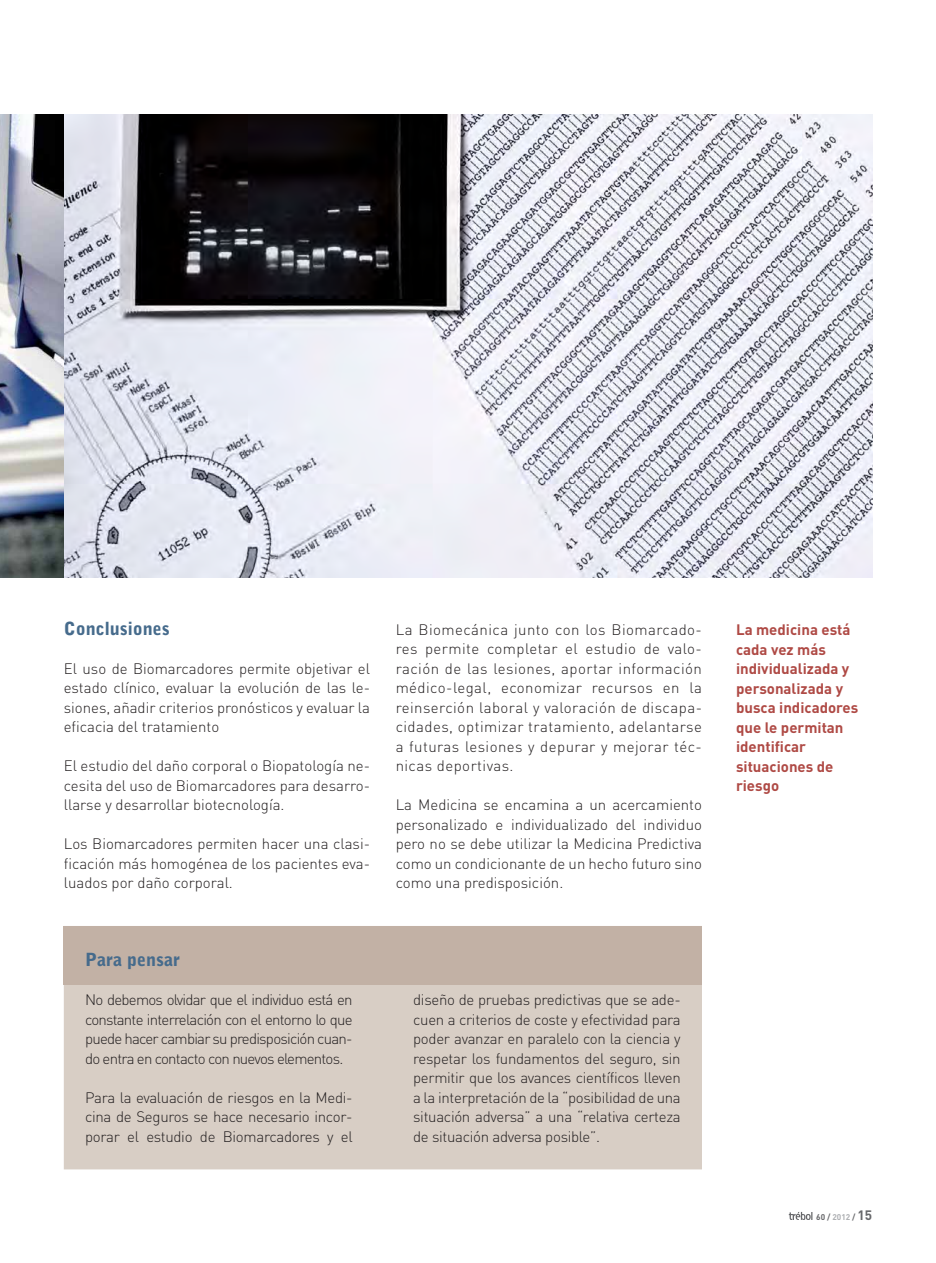
<style>
.page{position:relative;width:936px;height:1263px;background:#fff}
.page>*{position:absolute;margin:0;border:0;box-sizing:border-box;transform-origin:0 0}
.t1{font:900 18px "Bell Gothic Std";color:#466b8c}
.t2{font:300 15px/19.5px "DIN";color:#231f20;text-align:justify}
.t3{font:700 15px/19.5px "DIN";color:#af4a45}
.t4{font:700 8.25px "DIN";color:#67686b}
.s1{color:#aeb0b3}
.s2{font-size:13.5px}
</style>
<div class="page">
<svg style="left:788px;top:1212px;width:24px;height:8px"></svg>
<div style="left:64px;top:984px;width:638px;height:185px;background:#d8cec5"></div>
<div style="left:64px;top:926px;width:638px;height:58px;background:#c2b1a5"></div>
<img style="left:0;top:115px;width:872px;height:462px">
<p class="t1" style="left:64px;top:620px;width:108px">Conclusiones</p>
<p class="t2" style="left:64px;top:660px;width:308px">El uso de Biomarcadores permite objetivar el estado clínico, evaluar la evolución de las le&shy;siones, añadir criterios pronósticos y evaluar la eficacia del tratamiento</p>
<p class="t2" style="left:64px;top:758px;width:308px">El estudio del daño corporal o Biopatología ne&shy;cesita del uso de Biomarcadores para desarro&shy;llarse y desarrollar biotecnología.</p>
<p class="t2" style="left:64px;top:836px;width:308px">Los Biomarcadores permiten hacer una clasi&shy;ficación más homogénea de los pacientes eva&shy;luados por daño corporal.</p>
<p class="t1" style="left:85px;top:951px;width:96px">Para pensar</p>
<p class="t2" style="left:85px;top:992px;width:269px">No debemos olvidar que el individuo está en constante interrelación con el entorno lo que puede hacer cambiar su predisposición cuan&shy;do entra en contacto con nuevos elementos.</p>
<p class="t2" style="left:85px;top:1089px;width:269px">Para la evaluación de riesgos en la Medi&shy;cina de Seguros se hace necesario incor&shy;porar el estudio de Biomarcadores y el</p>
<p class="t2" style="left:395px;top:621px;width:308px">La Biomecánica junto con los Biomarcado&shy;res permite completar el estudio de valo&shy;ración de las lesiones, aportar información médico-legal, economizar recursos en la reinserción laboral y valoración de discapa&shy;cidades, optimizar tratamiento, adelantarse a futuras lesiones y depurar y mejorar téc&shy;nicas deportivas.</p>
<p class="t2" style="left:395px;top:797px;width:308px">La Medicina se encamina a un acercamiento personalizado e individualizado del individuo pero no se debe utilizar la Medicina Predictiva como un condicionante de un hecho futuro sino como una predisposición.</p>
<p class="t2" style="left:413px;top:992px;width:269px">diseño de pruebas predictivas que se ade&shy;cuen a criterios de coste y efectividad para poder avanzar en paralelo con la ciencia y respetar los fundamentos del seguro, sin permitir que los avances científicos lleven a la interpretación de la “posibilidad de una situación adversa” a una “relativa certeza de situación adversa posible”.</p>
<p class="t3" style="left:736px;top:622px;width:124px">La medicina está cada vez más individualizada y personalizada y busca indicadores que le permitan identificar situaciones de riesgo</p>
<p class="t4" style="left:816px;top:1214px;width:57px">60 / <span class="s1">2012</span> / <span class="s2">15</span></p>
</div>
